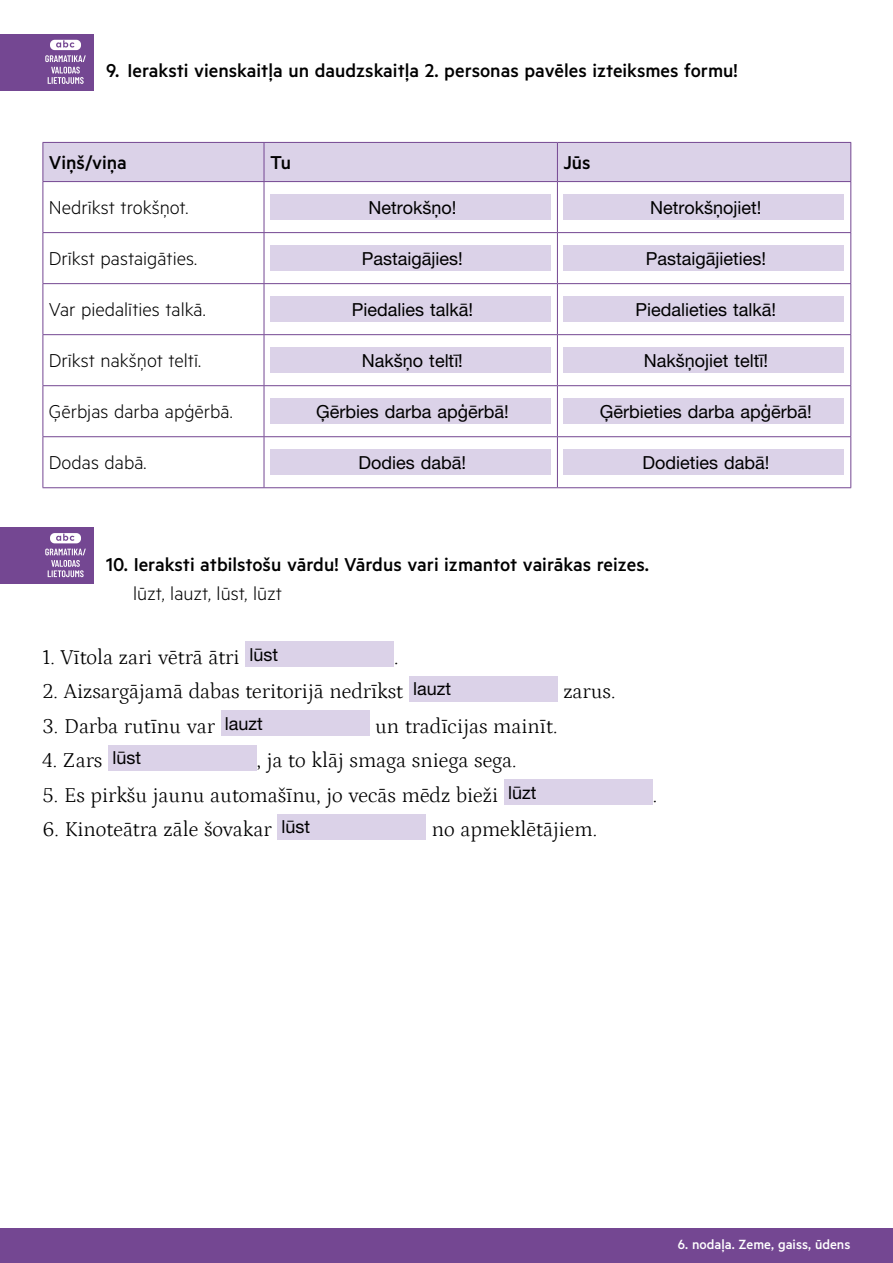
<style>
.page{position:relative;width:893px;height:1263px;background:#fff}
.page>*{position:absolute;margin:0;border:0;box-sizing:border-box;transform-origin:0 0}
.t1{font:300 21px "Petrona";color:#000}
.t2{font:500 21px "Metric";color:#000}
.t3{font:300 21px "Metric";color:#000}
.t4{font:18px "Helvetica Neue LT Pro";color:#000}
.t5{font:500 15px "Metric";color:#fff}
</style>
<div class="page">
<div style="left:0;top:1229px;width:893px;height:34px;background:#744792"></div>
<div style="left:44px;top:143px;width:806px;height:38px;background:#dbd2e8"></div>
<hr style="left:43px;top:142px;width:221px;height:1px;background:#744792">
<hr style="left:43px;top:143px;width:1px;height:38px;background:#744792">
<hr style="left:264px;top:142px;width:293px;height:1px;background:#744792">
<hr style="left:264px;top:143px;width:1px;height:38px;background:#744792">
<hr style="left:557px;top:142px;width:294px;height:1px;background:#744792">
<hr style="left:557px;top:143px;width:1px;height:38px;background:#744792">
<hr style="left:850px;top:143px;width:1px;height:38px;background:#744792">
<hr style="left:43px;top:181px;width:221px;height:1px;background:#744792">
<hr style="left:43px;top:182px;width:1px;height:50px;background:#744792">
<hr style="left:264px;top:181px;width:293px;height:1px;background:#744792">
<hr style="left:264px;top:182px;width:1px;height:50px;background:#744792">
<hr style="left:557px;top:181px;width:294px;height:1px;background:#744792">
<hr style="left:557px;top:182px;width:1px;height:50px;background:#744792">
<hr style="left:850px;top:182px;width:1px;height:50px;background:#744792">
<hr style="left:43px;top:232px;width:221px;height:1px;background:#744792">
<hr style="left:43px;top:233px;width:1px;height:50px;background:#744792">
<hr style="left:264px;top:232px;width:293px;height:1px;background:#744792">
<hr style="left:264px;top:233px;width:1px;height:50px;background:#744792">
<hr style="left:557px;top:232px;width:294px;height:1px;background:#744792">
<hr style="left:557px;top:233px;width:1px;height:50px;background:#744792">
<hr style="left:850px;top:233px;width:1px;height:50px;background:#744792">
<hr style="left:43px;top:283px;width:221px;height:1px;background:#744792">
<hr style="left:43px;top:284px;width:1px;height:50px;background:#744792">
<hr style="left:264px;top:283px;width:293px;height:1px;background:#744792">
<hr style="left:264px;top:284px;width:1px;height:50px;background:#744792">
<hr style="left:557px;top:283px;width:294px;height:1px;background:#744792">
<hr style="left:557px;top:284px;width:1px;height:50px;background:#744792">
<hr style="left:850px;top:284px;width:1px;height:50px;background:#744792">
<hr style="left:43px;top:334px;width:221px;height:1px;background:#744792">
<hr style="left:43px;top:335px;width:1px;height:50px;background:#744792">
<hr style="left:264px;top:334px;width:293px;height:1px;background:#744792">
<hr style="left:264px;top:335px;width:1px;height:50px;background:#744792">
<hr style="left:557px;top:334px;width:294px;height:1px;background:#744792">
<hr style="left:557px;top:335px;width:1px;height:50px;background:#744792">
<hr style="left:850px;top:335px;width:1px;height:50px;background:#744792">
<hr style="left:43px;top:385px;width:221px;height:1px;background:#744792">
<hr style="left:43px;top:386px;width:1px;height:50px;background:#744792">
<hr style="left:264px;top:385px;width:293px;height:1px;background:#744792">
<hr style="left:264px;top:386px;width:1px;height:50px;background:#744792">
<hr style="left:557px;top:385px;width:294px;height:1px;background:#744792">
<hr style="left:557px;top:386px;width:1px;height:50px;background:#744792">
<hr style="left:850px;top:386px;width:1px;height:50px;background:#744792">
<hr style="left:43px;top:436px;width:221px;height:1px;background:#744792">
<hr style="left:43px;top:437px;width:1px;height:50px;background:#744792">
<hr style="left:264px;top:436px;width:293px;height:1px;background:#744792">
<hr style="left:264px;top:437px;width:1px;height:50px;background:#744792">
<hr style="left:557px;top:436px;width:294px;height:1px;background:#744792">
<hr style="left:557px;top:437px;width:1px;height:50px;background:#744792">
<hr style="left:850px;top:437px;width:1px;height:50px;background:#744792">
<hr style="left:43px;top:487px;width:221px;height:1px;background:#744792">
<hr style="left:264px;top:487px;width:293px;height:1px;background:#744792">
<hr style="left:557px;top:487px;width:294px;height:1px;background:#744792">
<div style="left:270px;top:194px;width:281px;height:26px;background:#dbd2e8"></div>
<div style="left:563px;top:194px;width:281px;height:26px;background:#dbd2e8"></div>
<div style="left:270px;top:245px;width:281px;height:26px;background:#dbd2e8"></div>
<div style="left:563px;top:245px;width:281px;height:26px;background:#dbd2e8"></div>
<div style="left:270px;top:296px;width:281px;height:26px;background:#dbd2e8"></div>
<div style="left:563px;top:296px;width:281px;height:26px;background:#dbd2e8"></div>
<div style="left:270px;top:347px;width:281px;height:26px;background:#dbd2e8"></div>
<div style="left:563px;top:347px;width:281px;height:26px;background:#dbd2e8"></div>
<div style="left:270px;top:398px;width:281px;height:26px;background:#dbd2e8"></div>
<div style="left:563px;top:398px;width:281px;height:26px;background:#dbd2e8"></div>
<div style="left:270px;top:449px;width:281px;height:26px;background:#dbd2e8"></div>
<div style="left:563px;top:449px;width:281px;height:26px;background:#dbd2e8"></div>
<div style="left:245px;top:641px;width:149px;height:26px;background:#dbd2e8"></div>
<div style="left:409px;top:676px;width:149px;height:25px;background:#dbd2e8"></div>
<div style="left:221px;top:710px;width:148px;height:26px;background:#dbd2e8"></div>
<div style="left:108px;top:745px;width:149px;height:25px;background:#dbd2e8"></div>
<div style="left:504px;top:779px;width:149px;height:26px;background:#dbd2e8"></div>
<div style="left:277px;top:814px;width:149px;height:25px;background:#dbd2e8"></div>
<div style="left:0;top:34px;width:94px;height:56px;background:#744792"></div>
<svg style="left:45px;top:55px;width:41px;height:29px"></svg>
<div style="left:50px;top:40px;width:31px;height:10px;background:#fff;border-radius:5px"></div>
<svg style="left:56px;top:40px;width:18px;height:8px"></svg>
<div style="left:0;top:527px;width:94px;height:56px;background:#744792"></div>
<svg style="left:45px;top:549px;width:41px;height:28px"></svg>
<div style="left:50px;top:533px;width:31px;height:10px;background:#fff;border-radius:5px"></div>
<svg style="left:56px;top:534px;width:18px;height:7px"></svg>
<p class="t2" style="left:106px;top:58px;width:633px">9. Ieraksti vienskaitļa un daudzskaitļa 2. personas pavēles izteiksmes formu!</p>
<p class="t2" style="left:49px;top:150px;width:80px">Viņš/viņa</p>
<p class="t2" style="left:270px;top:150px;width:23px">Tu</p>
<p class="t2" style="left:563px;top:150px;width:29px">Jūs</p>
<p class="t3" style="left:49px;top:195px;width:141px">Nedrīkst trokšņot.</p>
<p class="t4" style="left:368px;top:196px;width:90px">Netrokšņo!</p>
<p class="t4" style="left:650px;top:196px;width:113px">Netrokšņojiet!</p>
<p class="t3" style="left:49px;top:246px;width:150px">Drīkst pastaigāties.</p>
<p class="t4" style="left:362px;top:247px;width:102px">Pastaigājies!</p>
<p class="t4" style="left:646px;top:247px;width:122px">Pastaigājieties!</p>
<p class="t3" style="left:49px;top:297px;width:158px">Var piedalīties talkā.</p>
<p class="t4" style="left:352px;top:298px;width:123px">Piedalies talkā!</p>
<p class="t4" style="left:635px;top:298px;width:142px">Piedalieties talkā!</p>
<p class="t3" style="left:49px;top:348px;width:154px">Drīkst nakšņot teltī.</p>
<p class="t4" style="left:362px;top:349px;width:103px">Nakšņo teltī!</p>
<p class="t4" style="left:644px;top:349px;width:126px">Nakšņojiet teltī!</p>
<p class="t3" style="left:49px;top:399px;width:185px">Ģērbjas darba apģērbā.</p>
<p class="t4" style="left:316px;top:401px;width:194px">Ģērbies darba apģērbā!</p>
<p class="t4" style="left:600px;top:401px;width:214px">Ģērbieties darba apģērbā!</p>
<p class="t3" style="left:49px;top:450px;width:99px">Dodas dabā.</p>
<p class="t4" style="left:359px;top:452px;width:109px">Dodies dabā!</p>
<p class="t4" style="left:642px;top:452px;width:129px">Dodieties dabā!</p>
<p class="t2" style="left:106px;top:552px;width:544px">10. Ieraksti atbilstošu vārdu! Vārdus vari izmantot vairākas reizes.</p>
<p class="t3" style="left:133px;top:581px;width:150px">lūzt, lauzt, lūst, lūzt</p>
<p class="t1" style="left:43px;top:641px;width:237px">1. Vītola zari vētrā ātri <sup>lūst</sup></p>
<p class="t1" style="left:394px;top:641px;width:6px">.</p>
<p class="t1" style="left:43px;top:676px;width:410px">2. Aizsargājamā dabas teritorijā nedrīkst <sup>lauzt</sup></p>
<p class="t1" style="left:563px;top:676px;width:54px">zarus.</p>
<p class="t1" style="left:43px;top:710px;width:222px">3. Darba rutīnu var <sup>lauzt</sup></p>
<p class="t1" style="left:375px;top:710px;width:184px">un tradīcijas mainīt.</p>
<p class="t1" style="left:43px;top:745px;width:100px">4. Zars <sup>lūst</sup></p>
<p class="t1" style="left:257px;top:745px;width:261px">, ja to klāj smaga sniega sega.</p>
<p class="t1" style="left:43px;top:779px;width:495px">5. Es pirkšu jaunu automašīnu, jo vecās mēdz bieži <sup>lūzt</sup></p>
<p class="t1" style="left:43px;top:814px;width:269px">6. Kinoteātra zāle šovakar <sup>lūst</sup></p>
<p class="t1" style="left:432px;top:814px;width:167px">no apmeklētājiem.</p>
<p class="t1" style="left:653px;top:779px;width:6px">.</p>
<p class="t5" style="left:678px;top:1236px;width:174px">6. nodaļa. Zeme, gaiss, ūdens</p>
</div>
